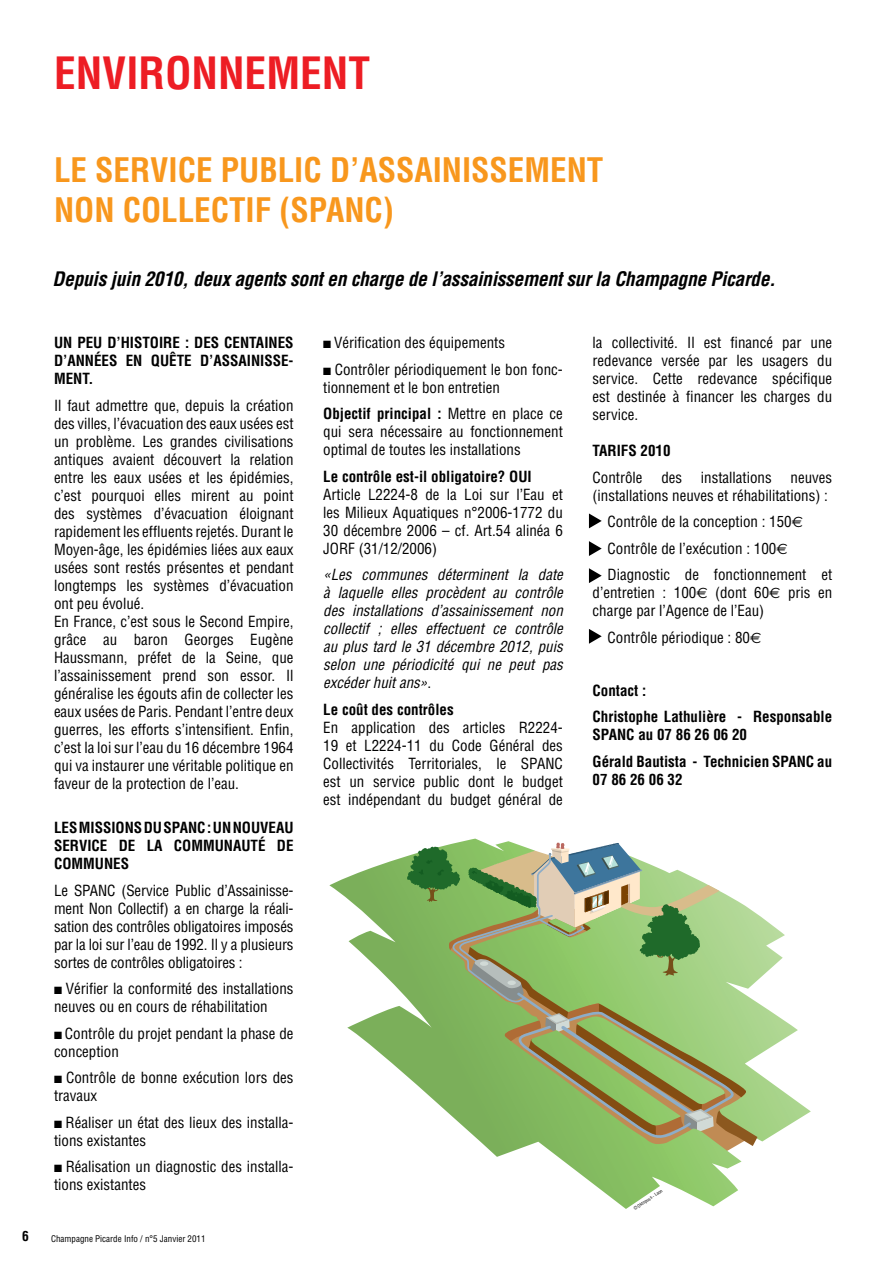
<style>
.page{position:relative;width:893px;height:1263px;background:#fff}
.page>*{position:absolute;margin:0;border:0;box-sizing:border-box;transform-origin:0 0}
.t1{font:700 condensed 43.5px "Helvetica";color:#ed1d24}
.t2{font:700 condensed 33px/39.6px "Helvetica";color:#f8971d}
.t3{font:italic 700 condensed 19.5px "Helvetica";letter-spacing:-.015em;color:#000}
.t4{font:condensed 15px/18px "Helvetica";color:#000}
.t5{font:700 condensed 15px/18px "Helvetica";color:#000;text-align:justify}
.t6{font:italic condensed 15px/18px "Helvetica";color:#000;text-align:justify}
.t7{font:700 condensed 13.5px "Helvetica";color:#000}
.t8{font:condensed 9px "Helvetica";color:#000}
.t9{font:condensed 4.5px "Helvetica";color:#000}
.s1{font-weight:700}
.s2{font-style:normal}
.s3{font-family:"Euro Sans";font-stretch:normal}
</style>
<div class="page">
<svg style="left:757px;top:914px;width:54px;height:227px"></svg>
<svg style="left:329px;top:838px;width:412px;height:371px"></svg>
<svg style="left:407px;top:843px;width:350px;height:303px;background:#98b877"></svg>
<svg style="left:589px;top:513px;width:13px;height:15px"></svg>
<svg style="left:589px;top:541px;width:13px;height:15px"></svg>
<svg style="left:589px;top:568px;width:13px;height:15px"></svg>
<svg style="left:589px;top:629px;width:13px;height:15px"></svg>
<h1 class="t1" style="left:54px;top:46px;width:318px">ENVIRONNEMENT</h1>
<p class="t7" style="left:22px;top:1227px;width:8px">6</p>
<h2 class="t2" style="left:54px;top:150px;width:551px">LE SERVICE PUBLIC D’ASSAINISSEMENT<br>NON COLLECTIF (SPANC)</h2>
<h3 class="t3" style="left:53px;top:267px;width:725px">Depuis juin 2010, deux agents sont en charge de l’assainissement sur la Champagne Picarde.</h3>
<p class="t5" style="left:54px;top:334px;width:241px">UN PEU D’HISTOIRE : DES CENTAINES D’ANNÉES EN QUÊTE D’ASSAINISSE-MENT.</p>
<p class="t4" style="left:54px;top:396px;width:241px">Il faut admettre que, depuis la création des villes, l’évacuation des eaux usées est un problème. Les grandes civilisations antiques avaient découvert la relation entre les eaux usées et les épidémies, c’est pourquoi elles mirent au point des systèmes d’évacuation éloignant rapidement les effluents rejetés. Durant le Moyen-âge, les épidémies liées aux eaux usées sont restés présentes et pendant longtemps les systèmes d’évacuation ont peu évolué.<br>En France, c’est sous le Second Empire, grâce au baron Georges Eugène Haussmann, préfet de la Seine, que l’assainissement prend son essor. Il généralise les égouts afin de collecter les eaux usées de Paris. Pendant l’entre deux guerres, les efforts s’intensifient. Enfin, c’est la loi sur l’eau du 16 décembre 1964 qui va instaurer une véritable politique en faveur de la protection de l’eau.</p>
<p class="t5" style="left:54px;top:819px;width:241px">LES MISSIONS DU SPANC: UN NOUVEAU SERVICE DE LA COMMUNAUTÉ DE COMMUNES</p>
<p class="t4" style="left:54px;top:881px;width:241px;text-align:justify">Le SPANC (Service Public d’Assainisse&shy;ment Non Collectif) a en charge la réali&shy;sation des contrôles obligatoires imposés par la loi sur l’eau de 1992. Il y a plusieurs sortes de contrôles obligatoires :</p>
<p class="t4" style="left:54px;top:980px;width:241px">■ Vérifier la conformité des installations neuves ou en cours de réhabilitation</p>
<p class="t4" style="left:54px;top:1024px;width:241px">■ Contrôle du projet pendant la phase de conception</p>
<p class="t4" style="left:54px;top:1069px;width:241px">■ Contrôle de bonne exécution lors des travaux</p>
<p class="t4" style="left:54px;top:1113px;width:241px">■ Réaliser un état des lieux des installa&shy;tions existantes</p>
<p class="t4" style="left:54px;top:1158px;width:241px">■ Réalisation un diagnostic des installa&shy;tions existantes</p>
<p class="t8" style="left:51px;top:1233px;width:156px">Champagne Picarde Info / n°5 Janvier 2011</p>
<p class="t4" style="left:323px;top:334px;width:183px">■ Vérification des équipements</p>
<p class="t4" style="left:323px;top:360px;width:241px">■ Contrôler périodiquement le bon fonc&shy;tionnement et le bon entretien</p>
<p class="t4" style="left:323px;top:405px;width:241px;text-align:justify"><span class="s1">Objectif principal :</span> Mettre en place ce qui sera nécessaire au fonctionnement optimal de toutes les installations</p>
<p class="t5" style="left:323px;top:467px;width:210px">Le contrôle est-il obligatoire? OUI</p>
<p class="t4" style="left:323px;top:485px;width:241px;text-align:justify">Article L2224-8 de la Loi sur l’Eau et les Milieux Aquatiques n°2006-1772 du 30 décembre 2006 – cf. Art.54 alinéa 6<br>JORF (31/12/2006)</p>
<p class="t6" style="left:323px;top:566px;width:241px">«Les communes déterminent la date à laquelle elles procèdent au contrôle des installations d’assainissement non collectif ; elles effectuent ce contrôle au plus tard le 31 décembre 2012, puis selon une périodicité qui ne peut pas excéder huit ans»<span class="s2">.</span></p>
<p class="t5" style="left:323px;top:700px;width:132px">Le coût des contrôles</p>
<p class="t4" style="left:323px;top:718px;width:241px;text-align:justify">En application des articles R2224- 19 et L2224-11 du Code Général des Collectivités Territoriales, le SPANC est un service public dont le budget est indépendant du budget général de</p>
<p class="t4" style="left:593px;top:334px;width:241px;text-align:justify">la collectivité. Il est financé par une redevance versée par les usagers du service. Cette redevance spécifique est destinée à financer les charges du service.</p>
<p class="t5" style="left:593px;top:442px;width:79px">TARIFS 2010</p>
<p class="t4" style="left:593px;top:468px;width:51px">Contrôle</p>
<p class="t4" style="left:661px;top:468px;width:22px">des</p>
<p class="t4" style="left:701px;top:468px;width:72px">installations</p>
<p class="t4" style="left:593px;top:468px;width:241px;text-align:right">neuves<br>(installations neuves et réhabilitations) :</p>
<p class="t4" style="left:607px;top:508px;width:226px;line-height:26.5px">Contrôle de la conception : 150<span class="s3">0<br></span>Contrôle de l’exécution : 100<span class="s3">0<br></span>Diagnostic de fonctionnement et</p>
<p class="t4" style="left:593px;top:584px;width:241px">d’entretien : 100<span class="s3">0</span> (dont 60<span class="s3">0</span> pris en charge par l’Agence de l’Eau)</p>
<p class="t4" style="left:608px;top:628px;width:155px">Contrôle périodique : 80<span class="s3">0</span></p>
<p class="t5" style="left:593px;top:677px;width:241px;line-height:26.5px">Contact :<br>Christophe Lathulière - Responsable</p>
<p class="t5" style="left:593px;top:722px;width:241px;line-height:26.5px">SPANC au 07 86 26 06 20<br>Gérald Bautista - Technicien SPANC au</p>
<p class="t5" style="left:593px;top:770px;width:91px">07 86 26 06 32</p>
<p class="t9" style="left:632px;top:1206px;width:35px;rotate:-34deg">© Oktopuss - Laon</p>
</div>
